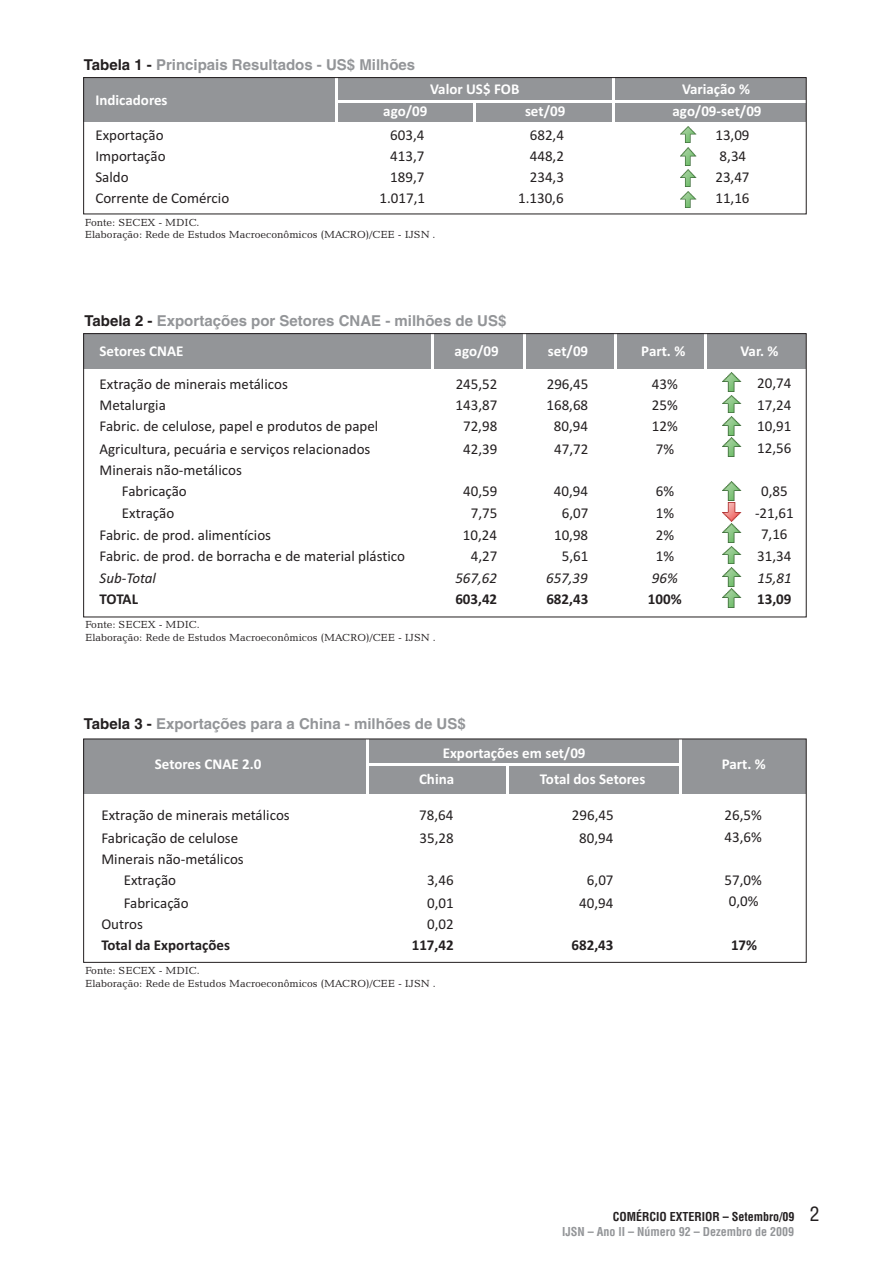
<style>
.page{position:relative;width:893px;height:1263px;background:#fff}
.page>*{position:absolute;margin:0;border:0;box-sizing:border-box;transform-origin:0 0}
.t1{font:15px/21.3px "Calibri";color:#231f20}
.t2{font:700 15px "Calibri";color:#fff}
.t3{font:700 15px "Helvetica LT";color:#939598}
.t4{font:700 15px "Calibri";color:#231f20}
.t5{font:italic 15px "Calibri";color:#231f20}
.t6{font:700 condensed 12px/15.9px "Helvetica LT";color:#939598}
.t7{font:10.5px/12.6px "Candida BT";color:#231f20}
.s1{color:#231f20}
.s2{font-weight:400;font-size:19.5px;color:#231f20}
</style>
<div class="page">
<div style="left:84px;top:78px;width:722px;height:44px;background:#939598"></div>
<div style="left:84px;top:334px;width:722px;height:35px;background:#939598"></div>
<div style="left:84px;top:739px;width:722px;height:54px;background:#939598"></div>
<img style="left:680px;top:126px;width:17px;height:17px">
<img style="left:680px;top:147px;width:17px;height:18px">
<img style="left:680px;top:170px;width:17px;height:16px">
<img style="left:680px;top:191px;width:17px;height:17px">
<hr style="left:335px;top:78px;width:2px;height:46px;background:#fff">
<hr style="left:474px;top:102px;width:2px;height:22px;background:#fff">
<hr style="left:612px;top:78px;width:2px;height:46px;background:#fff">
<hr style="left:336px;top:100px;width:470px;height:2px;background:#fff">
<img style="left:722px;top:373px;width:19px;height:19px">
<img style="left:722px;top:395px;width:19px;height:18px">
<img style="left:722px;top:416px;width:19px;height:19px">
<img style="left:722px;top:438px;width:19px;height:18px">
<img style="left:722px;top:481px;width:19px;height:19px">
<img style="left:722px;top:502px;width:19px;height:19px">
<img style="left:722px;top:524px;width:19px;height:19px">
<img style="left:722px;top:546px;width:19px;height:18px">
<img style="left:722px;top:567px;width:19px;height:19px">
<img style="left:722px;top:589px;width:19px;height:18px">
<hr style="left:431px;top:334px;width:3px;height:41px;background:#fff">
<hr style="left:523px;top:334px;width:3px;height:38px;background:#fff">
<hr style="left:615px;top:334px;width:2px;height:38px;background:#fff">
<hr style="left:704px;top:334px;width:2px;height:38px;background:#fff">
<hr style="left:679px;top:739px;width:2px;height:77px;background:#fff">
<hr style="left:366px;top:739px;width:2px;height:77px;background:#fff">
<hr style="left:506px;top:765px;width:2px;height:58px;background:#fff">
<hr style="left:367px;top:763px;width:313px;height:2px;background:#fff">
<div style="left:83px;top:77px;width:723px;height:137px;border:1px solid #231f20"></div>
<p class="t3" style="left:84px;top:58px;width:333px"><span class="s1">Tabela 1 -</span> Principais Resultados - US$ Milhões</p>
<p class="t2" style="left:95px;top:93px;width:74px">Indicadores</p>
<p class="t2" style="left:430px;top:83px;width:91px">Valor US$ FOB</p>
<p class="t2" style="left:682px;top:83px;width:69px">Variação %</p>
<p class="t2" style="left:383px;top:105px;width:46px">ago/09</p>
<p class="t2" style="left:525px;top:105px;width:42px">set/09</p>
<p class="t2" style="left:672px;top:105px;width:91px">ago/09-set/09</p>
<p class="t1" style="left:95px;top:125px;width:70px">Exportação</p>
<p class="t1" style="left:390px;top:125px;width:36px">603,4</p>
<p class="t1" style="left:530px;top:125px;width:36px">682,4</p>
<p class="t1" style="left:715px;top:125px;width:36px">13,09</p>
<p class="t1" style="left:95px;top:146px;width:72px">Importação</p>
<p class="t1" style="left:390px;top:146px;width:36px">413,7</p>
<p class="t1" style="left:530px;top:146px;width:36px">448,2</p>
<p class="t1" style="left:720px;top:146px;width:28px">8,34</p>
<p class="t1" style="left:95px;top:168px;width:35px">Saldo</p>
<p class="t1" style="left:390px;top:168px;width:36px">189,7</p>
<p class="t1" style="left:530px;top:168px;width:36px">234,3</p>
<p class="t1" style="left:715px;top:168px;width:36px">23,47</p>
<p class="t1" style="left:95px;top:189px;width:135px">Corrente de Comércio</p>
<p class="t1" style="left:380px;top:189px;width:47px">1.017,1</p>
<p class="t1" style="left:518px;top:189px;width:47px">1.130,6</p>
<p class="t1" style="left:715px;top:189px;width:36px">11,16</p>
<p class="t7" style="left:85px;top:217px;width:352px">Fonte: SECEX - MDIC.<br>Elaboração: Rede de Estudos Macroeconômicos (MACRO)/CEE - IJSN .</p>
<p class="t3" style="left:85px;top:314px;width:423px"><span class="s1">Tabela 2 -</span> Exportações por Setores CNAE - milhões de US$</p>
<p class="t2" style="left:100px;top:344px;width:85px">Setores CNAE</p>
<p class="t2" style="left:455px;top:344px;width:46px">ago/09</p>
<p class="t2" style="left:548px;top:344px;width:42px">set/09</p>
<p class="t2" style="left:641px;top:344px;width:45px">Part. %</p>
<p class="t2" style="left:741px;top:344px;width:39px">Var. %</p>
<p class="t1" style="left:100px;top:374px;width:190px">Extração de minerais metálicos</p>
<p class="t1" style="left:456px;top:374px;width:43px">245,52</p>
<p class="t1" style="left:547px;top:374px;width:43px">296,45</p>
<p class="t1" style="left:652px;top:374px;width:27px">43%</p>
<p class="t1" style="left:757px;top:374px;width:36px">20,74</p>
<p class="t1" style="left:100px;top:396px;width:68px">Metalurgia</p>
<p class="t1" style="left:456px;top:396px;width:43px">143,87</p>
<p class="t1" style="left:546px;top:396px;width:43px">168,68</p>
<p class="t1" style="left:652px;top:396px;width:27px">25%</p>
<p class="t1" style="left:757px;top:395px;width:36px">17,24</p>
<p class="t1" style="left:100px;top:417px;width:280px">Fabric. de celulose, papel e produtos de papel</p>
<p class="t1" style="left:463px;top:417px;width:36px">72,98</p>
<p class="t1" style="left:554px;top:417px;width:36px">80,94</p>
<p class="t1" style="left:652px;top:417px;width:27px">12%</p>
<p class="t1" style="left:757px;top:416px;width:36px">10,91</p>
<p class="t1" style="left:100px;top:439px;width:272px">Agricultura, pecuária e serviços relacionados</p>
<p class="t1" style="left:463px;top:439px;width:36px">42,39</p>
<p class="t1" style="left:554px;top:439px;width:36px">47,72</p>
<p class="t1" style="left:656px;top:439px;width:20px">7%</p>
<p class="t1" style="left:757px;top:439px;width:36px">12,56</p>
<p class="t1" style="left:122px;top:460px;width:122px;text-indent:-22px">Minerais não-metálicos<br>Fabricação</p>
<p class="t1" style="left:463px;top:482px;width:36px">40,59</p>
<p class="t1" style="left:554px;top:482px;width:36px">40,94</p>
<p class="t1" style="left:656px;top:482px;width:20px">6%</p>
<p class="t1" style="left:761px;top:481px;width:28px">0,85</p>
<p class="t1" style="left:122px;top:504px;width:54px">Extração</p>
<p class="t1" style="left:471px;top:504px;width:28px">7,75</p>
<p class="t1" style="left:562px;top:504px;width:28px">6,07</p>
<p class="t1" style="left:656px;top:504px;width:20px">1%</p>
<p class="t1" style="left:755px;top:504px;width:40px">-21,61</p>
<p class="t1" style="left:100px;top:525px;width:173px">Fabric. de prod. alimentícios</p>
<p class="t1" style="left:463px;top:525px;width:36px">10,24</p>
<p class="t1" style="left:554px;top:525px;width:36px">10,98</p>
<p class="t1" style="left:656px;top:525px;width:20px">2%</p>
<p class="t1" style="left:761px;top:525px;width:28px">7,16</p>
<p class="t1" style="left:100px;top:546px;width:307px">Fabric. de prod. de borracha e de material plástico</p>
<p class="t1" style="left:471px;top:546px;width:28px">4,27</p>
<p class="t1" style="left:562px;top:546px;width:28px">5,61</p>
<p class="t1" style="left:656px;top:546px;width:20px">1%</p>
<p class="t1" style="left:757px;top:546px;width:36px">31,34</p>
<p class="t5" style="left:100px;top:572px;width:58px">Sub-Total</p>
<p class="t5" style="left:455px;top:572px;width:43px">567,62</p>
<p class="t5" style="left:546px;top:572px;width:43px">657,39</p>
<p class="t5" style="left:652px;top:572px;width:27px">96%</p>
<p class="t5" style="left:758px;top:572px;width:36px">15,81</p>
<p class="t4" style="left:100px;top:593px;width:40px">TOTAL</p>
<p class="t4" style="left:455px;top:593px;width:43px">603,42</p>
<p class="t4" style="left:546px;top:593px;width:43px">682,43</p>
<p class="t4" style="left:648px;top:593px;width:35px">100%</p>
<p class="t4" style="left:757px;top:593px;width:36px">13,09</p>
<p class="t7" style="left:85px;top:619px;width:352px">Fonte: SECEX - MDIC.<br>Elaboração: Rede de Estudos Macroeconômicos (MACRO)/CEE - IJSN .</p>
<p class="t3" style="left:84px;top:718px;width:383px"><span class="s1">Tabela 3 -</span> Exportações para a China - milhões de US$</p>
<p class="t2" style="left:155px;top:758px;width:108px">Setores CNAE 2.0</p>
<p class="t2" style="left:443px;top:747px;width:144px">Exportações em set/09</p>
<p class="t2" style="left:419px;top:772px;width:37px">China</p>
<p class="t2" style="left:540px;top:772px;width:107px">Total dos Setores</p>
<p class="t2" style="left:722px;top:758px;width:45px">Part. %</p>
<p class="t1" style="left:101px;top:806px;width:190px">Extração de minerais metálicos</p>
<p class="t1" style="left:419px;top:806px;width:36px">78,64</p>
<p class="t1" style="left:572px;top:806px;width:43px">296,45</p>
<p class="t1" style="left:725px;top:806px;width:39px">26,5%</p>
<p class="t1" style="left:101px;top:828px;width:138px">Fabricação de celulose</p>
<p class="t1" style="left:419px;top:828px;width:36px">35,28</p>
<p class="t1" style="left:579px;top:828px;width:36px">80,94</p>
<p class="t1" style="left:725px;top:827px;width:39px">43,6%</p>
<p class="t1" style="left:124px;top:849px;width:122px;text-indent:-22px">Minerais não-metálicos<br>Extração</p>
<p class="t1" style="left:427px;top:871px;width:28px">3,46</p>
<p class="t1" style="left:587px;top:871px;width:28px">6,07</p>
<p class="t1" style="left:725px;top:871px;width:39px">57,0%</p>
<p class="t1" style="left:124px;top:893px;width:66px">Fabricação</p>
<p class="t1" style="left:427px;top:893px;width:28px">0,01</p>
<p class="t1" style="left:579px;top:893px;width:36px">40,94</p>
<p class="t1" style="left:729px;top:892px;width:31px">0,0%</p>
<p class="t1" style="left:101px;top:914px;width:43px">Outros</p>
<p class="t1" style="left:427px;top:914px;width:28px">0,02</p>
<p class="t4" style="left:101px;top:939px;width:130px">Total da Exportações</p>
<p class="t4" style="left:412px;top:939px;width:43px">117,42</p>
<p class="t4" style="left:572px;top:939px;width:43px">682,43</p>
<p class="t4" style="left:731px;top:939px;width:28px">17%</p>
<p class="t7" style="left:85px;top:965px;width:352px">Fonte: SECEX - MDIC.<br>Elaboração: Rede de Estudos Macroeconômicos (MACRO)/CEE - IJSN .</p>
<p class="t6" style="left:562px;top:1209px;width:259px;text-indent:51px"><span class="s1">COMÉRCIO EXTERIOR – Setembro/09</span> <span class="s2">2<br></span>IJSN – Ano lI – Número 92 – Dezembro de 2009</p>
</div>
